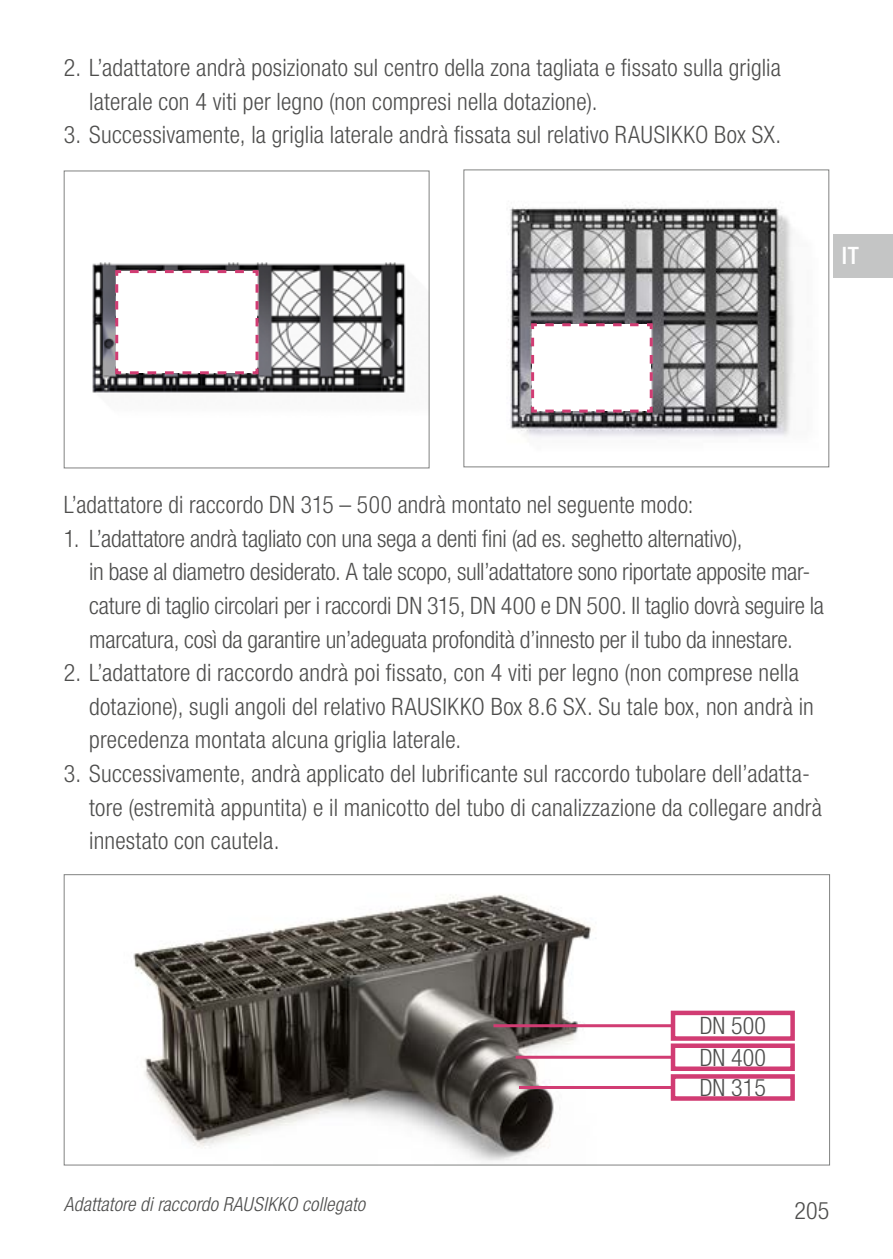
<style>
.page{position:relative;width:893px;height:1259px;background:#fff}
.page>*{position:absolute;margin:0;border:0;box-sizing:border-box;transform-origin:0 0}
.t1{font:300 condensed 24px/33.6px "Helvetica Neue LT Com";letter-spacing:.005em;color:#4e4e4d}
._05a1_Fließtext{font:300 condensed 24px "Helvetica Neue LTW1 G";letter-spacing:.01em;color:#4e4e4d}
._11b2_TAB_TEXT_GRAU{font:300 condensed 24px "Helvetica Neue LTW1 G";color:#4e4e4d}
._01b_Subhead_TI{font:500 condensed 24px "Helvetica Neue LTW1 G";color:#fff}
.Bodytext{font:italic 300 condensed 19.5px "Helvetica Neue LTW1 G";letter-spacing:.01em;color:#4e4e4d}
</style>
<div class="page">
<img style="left:92px;top:262px;width:314px;height:131px">
<div style="left:64px;top:171px;width:365px;height:297px;border:1px solid #818281"></div>
<img style="left:508px;top:205px;width:286px;height:232px">
<div style="left:463px;top:169px;width:366px;height:298px;border:1px solid #818281"></div>
<img style="left:133px;top:894px;width:478px;height:267px">
<svg style="left:114px;top:269px;width:146px;height:107px"></svg>
<svg style="left:530px;top:322px;width:124px;height:92px"></svg>
<hr style="left:495px;top:1024px;width:175px;height:3px;background:#d13c73">
<hr style="left:517px;top:1055px;width:153px;height:3px;background:#d13c73">
<hr style="left:520px;top:1086px;width:150px;height:3px;background:#d13c73">
<div style="left:671px;top:1010px;width:124px;height:30px;border:4px solid #d13c73"></div>
<div style="left:671px;top:1043px;width:124px;height:28px;border:4px solid #d13c73"></div>
<div style="left:671px;top:1074px;width:124px;height:26px;border:4px solid #d13c73"></div>
<div style="left:833px;top:234px;width:60px;height:44px;background:#c4c5c5"></div>
<p class="t1" style="left:89px;top:51px;width:693px;text-indent:-26px">2. L’adattatore andrà posizionato sul centro della zona tagliata e fissato sulla griglia laterale con 4 viti per legno (non compresi nella dotazione).</p>
<p class="t1" style="left:64px;top:118px;width:719px">3. Successivamente, la griglia laterale andrà fissata sul relativo RAUSIKKO Box SX.</p>
<p class="_01b_Subhead_TI" style="left:842px;top:241px;width:19px">IT</p>
<p class="_05a1_Fließtext" style="left:64px;top:490px;width:631px">L’adattatore di raccordo DN 315 – 500 andrà montato nel seguente modo:</p>
<p class="t1" style="left:89px;top:521px;width:736px;text-indent:-26px">1. L’adattatore andrà tagliato con una sega a denti fini (ad es. seghetto alternativo),<br>in base al diametro desiderato. A tale scopo, sull’adattatore sono riportate apposite mar&shy;cature di taglio circolari per i raccordi DN 315, DN 400 e DN 500. Il taglio dovrà seguire la marcatura, così da garantire un’adeguata profondità d’innesto per il tubo da innestare.</p>
<p class="t1" style="left:89px;top:656px;width:726px;text-indent:-26px">2. L’adattatore di raccordo andrà poi fissato, con 4 viti per legno (non comprese nella dotazione), sugli angoli del relativo RAUSIKKO Box 8.6 SX. Su tale box, non andrà in precedenza montata alcuna griglia laterale.</p>
<p class="t1" style="left:89px;top:756px;width:734px;text-indent:-26px">3. Successivamente, andrà applicato del lubrificante sul raccordo tubolare dell’adatta&shy;tore (estremità appuntita) e il manicotto del tubo di canalizzazione da collegare andrà innestato con cautela.</p>
<p class="Bodytext" style="left:64px;top:1192px;width:303px">Adattatore di raccordo RAUSIKKO collegato</p>
<p class="_11b2_TAB_TEXT_GRAU" style="left:700px;top:1011px;width:68px">DN 500</p>
<p class="_11b2_TAB_TEXT_GRAU" style="left:700px;top:1043px;width:68px">DN 400</p>
<p class="_11b2_TAB_TEXT_GRAU" style="left:700px;top:1073px;width:68px">DN 315</p>
<p class="_05a1_Fließtext" style="left:795px;top:1196px;width:36px">205</p>
</div>
